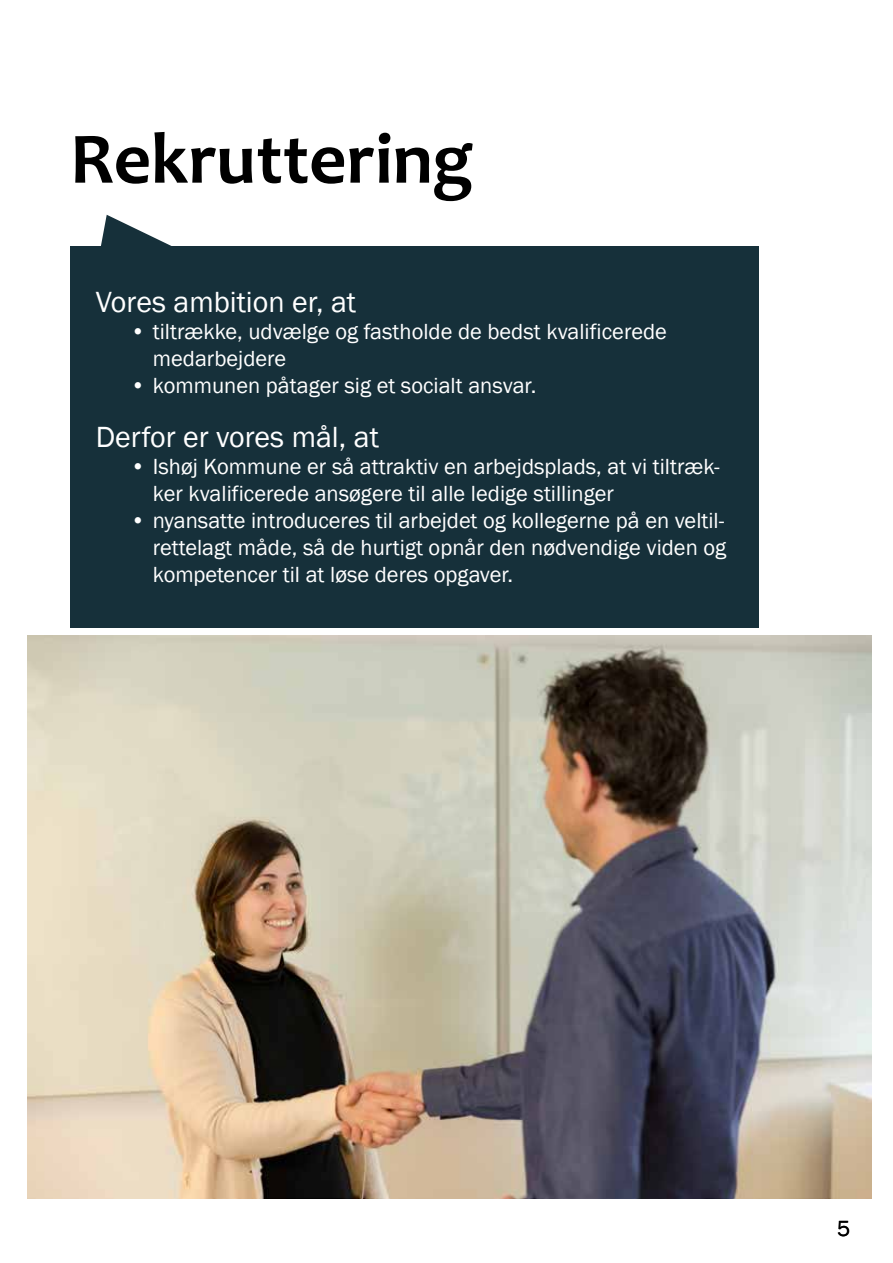
<style>
.page{position:relative;width:893px;height:1263px;background:#fff}
.page>*{position:absolute;margin:0;border:0;box-sizing:border-box;transform-origin:0 0}
.t1{font:700 73.05px "Candara";color:#000}
.t2{font:30px "Franklin Gothic";color:#fff}
.t3{font:22.5px/27px "Franklin Gothic";color:#fff}
.t4{font:22.5px "Franklin Gothic";color:#000}
</style>
<div class="page">
<img style="left:28px;top:635px;width:844px;height:563px">
<div style="left:70px;top:246px;width:689px;height:381px;background:#16303a"></div>
<svg style="left:101px;top:215px;width:71px;height:31px"></svg>
<h1 class="t1" style="left:70px;top:113px;width:405px">Rekruttering</h1>
<h2 class="t2" style="left:96px;top:283px;width:262px">Vores ambition er, at</h2>
<p class="t3" style="left:153px;top:318px;width:516px;text-indent:-23px">• tiltrække, udvælge og fastholde de bedst kvalificerede medarbejdere</p>
<p class="t3" style="left:130px;top:372px;width:408px">• kommunen påtager sig et socialt ansvar.</p>
<h2 class="t2" style="left:96px;top:418px;width:285px">Derfor er vores mål, at</h2>
<p class="t3" style="left:153px;top:453px;width:568px;text-indent:-22px">• Ishøj Kommune er så attraktiv en arbejdsplads, at vi tiltræk&shy;ker kvalificerede ansøgere til alle ledige stillinger</p>
<p class="t3" style="left:153px;top:507px;width:575px;text-align:justify;text-indent:-22px">• nyansatte introduceres til arbejdet og kollegerne på en veltil&shy;rettelagt måde, så de hurtigt opnår den nødvendige viden og kompetencer til at løse deres opgaver.</p>
<p class="t4" style="left:837px;top:1215px;width:15px">5</p>
</div>
